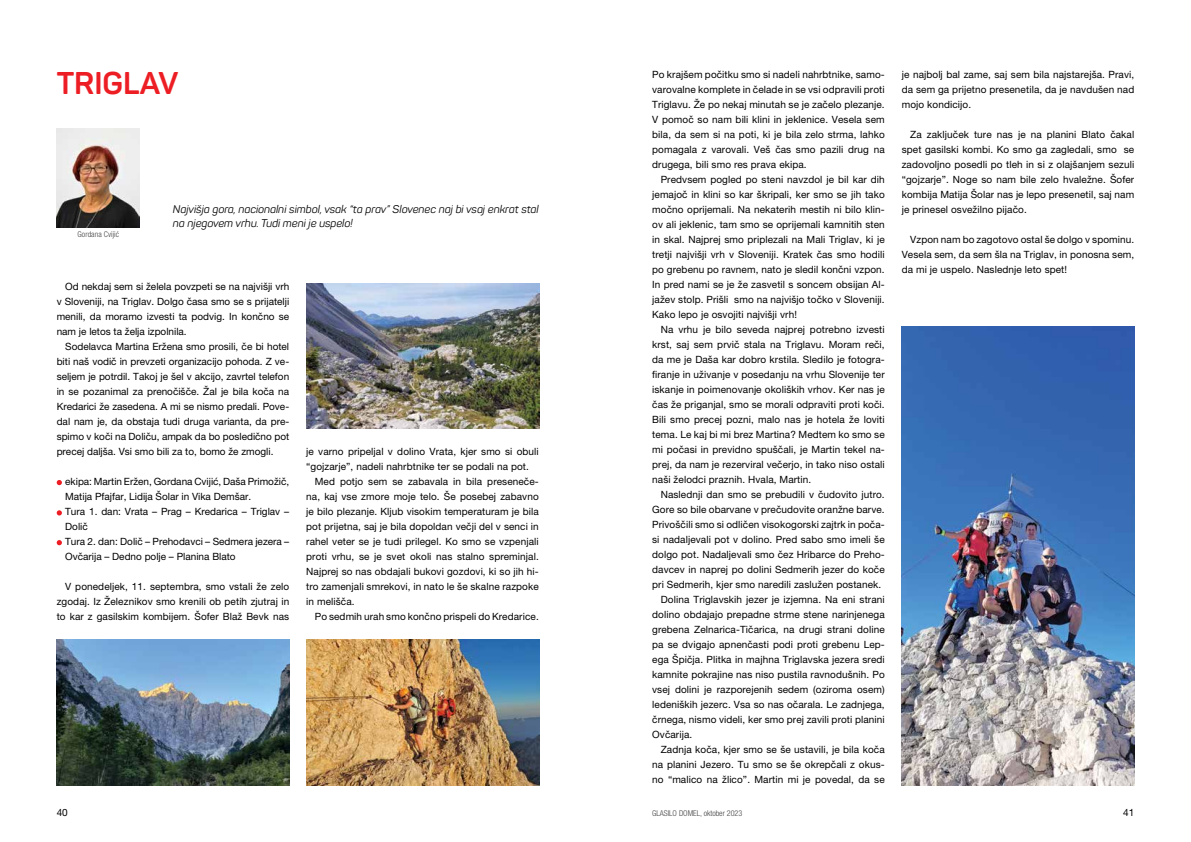
<style>
.page{position:relative;width:1191px;height:842px;background:#fff}
.page>*{position:absolute;margin:0;border:0;box-sizing:border-box;transform-origin:0 0}
.t1{font:700 31px "Panton";color:#ed1d24}
.t2{font:italic 11px/14px "Panton";color:#000}
.t3{font:10px/15px "Helvetica Neue LT Pro";letter-spacing:.01em;color:#000;text-align:justify}
.t4{font:300 condensed 8px "Helvetica Neue LT Pro";color:#414042}
</style>
<div class="page">
<img style="left:57px;top:128px;width:83px;height:99px">
<svg style="left:57px;top:480px;width:5px;height:5px"></svg>
<svg style="left:57px;top:510px;width:5px;height:5px"></svg>
<svg style="left:57px;top:540px;width:5px;height:5px"></svg>
<img style="left:57px;top:639px;width:232px;height:146px">
<img style="left:306px;top:283px;width:233px;height:146px">
<img style="left:306px;top:639px;width:233px;height:146px">
<img style="left:901px;top:326px;width:233px;height:459px">
<h1 class="t1" style="left:57px;top:64px;width:123px">TRIGLAV</h1>
<p class="t4" style="left:77px;top:230px;width:43px">Gordana Cvijić</p>
<p class="t2" style="left:173px;top:202px;width:367px">Najvišja gora, nacionalni simbol, vsak “ta prav” Slovenec naj bi vsaj enkrat stal na njegovem vrhu. Tudi meni je uspelo!</p>
<p class="t3" style="left:57px;top:279px;width:234px;text-indent:8px">Od nekdaj sem si želela povzpeti se na najvišji vrh v Sloveniji, na Triglav. Dolgo časa smo se s prijatelji menili, da moramo izvesti ta podvig. In končno se nam je letos ta želja izpolnila.</p>
<p class="t3" style="left:57px;top:339px;width:234px;text-indent:8px">Sodelavca Martina Eržena smo prosili, če bi hotel biti naš vodič in prevzeti organizacijo pohoda. Z ve&shy;seljem je potrdil. Takoj je šel v akcijo, zavrtel telefon in se pozanimal za prenočišče. Žal je bila koča na Kredarici že zasedena. A mi se nismo predali. Pove&shy;dal nam je, da obstaja tudi druga varianta, da pre&shy;spimo v koči na Doliču, ampak da bo posledično pot precej daljša. Vsi smo bili za to, bomo že zmogli.</p>
<p class="t3" style="left:65px;top:474px;width:225px;text-align:left">ekipa: Martin Eržen, Gordana Cvijić, Daša Primožič, Matija Pfajfar, Lidija Šolar in Vika Demšar.<br>Tura 1. dan: Vrata – Prag – Kredarica – Triglav – Dolič<br>Tura 2. dan: Dolič – Prehodavci – Sedmera jezera – Ovčarija – Dedno polje – Planina Blato</p>
<p class="t3" style="left:57px;top:579px;width:234px;text-indent:8px">V ponedeljek, 11. septembra, smo vstali že zelo zgodaj. Iz Železnikov smo krenili ob petih zjutraj in to kar z gasilskim kombijem. Šofer Blaž Bevk nas</p>
<p class="t3" style="left:306px;top:444px;width:234px">je varno pripeljal v dolino Vrata, kjer smo si obuli</p>
<p class="t3" style="left:306px;top:459px;width:224px">“gojzarje”, nadeli nahrbtnike ter se podali na pot.</p>
<p class="t3" style="left:315px;top:474px;width:225px">Med potjo sem se zabavala in bila preseneče-</p>
<p class="t3" style="left:306px;top:489px;width:234px">na, kaj vse zmore moje telo. Še posebej zabavno</p>
<p class="t3" style="left:306px;top:504px;width:234px">je bilo plezanje. Kljub visokim temperaturam je bila</p>
<p class="t3" style="left:306px;top:519px;width:234px">pot prijetna, saj je bila dopoldan večji del v senci in</p>
<p class="t3" style="left:306px;top:534px;width:234px">rahel veter se je tudi prilegel. Ko smo se vzpenjali</p>
<p class="t3" style="left:306px;top:549px;width:234px">proti vrhu, se je svet okoli nas stalno spreminjal.</p>
<p class="t3" style="left:306px;top:564px;width:234px">Najprej so nas obdajali bukovi gozdovi, ki so jih hi-</p>
<p class="t3" style="left:306px;top:579px;width:234px">tro zamenjali smrekovi, in nato le še skalne razpoke</p>
<p class="t3" style="left:306px;top:594px;width:50px">in melišča.</p>
<p class="t3" style="left:315px;top:609px;width:225px">Po sedmih urah smo končno prispeli do Kredarice.</p>
<p class="t3" style="left:652px;top:67px;width:234px">Po krajšem počitku smo si nadeli nahrbtnike, samo&shy;varovalne komplete in čelade in se vsi odpravili proti Triglavu. Že po nekaj minutah se je začelo plezanje.<br>V pomoč so nam bili klini in jeklenice. Vesela sem bila, da sem si na poti, ki je bila zelo strma, lahko pomagala z varovali. Veš čas smo pazili drug na drugega, bili smo res prava ekipa.</p>
<p class="t3" style="left:652px;top:172px;width:234px;text-indent:8px">Predvsem pogled po steni navzdol je bil kar dih jemajoč in klini so kar škripali, ker smo se jih tako močno oprijemali. Na nekaterih mestih ni bilo klin&shy;ov ali jeklenic, tam smo se oprijemali kamnitih sten in skal. Najprej smo priplezali na Mali Triglav, ki je tretji najvišji vrh v Sloveniji. Kratek čas smo hodili po grebenu po ravnem, nato je sledil končni vzpon.<br>In pred nami se je že zasvetil s soncem obsijan Al&shy;jažev stolp. Prišli smo na najvišjo točko v Sloveniji.<br>Kako lepo je osvojiti najvišji vrh!</p>
<p class="t3" style="left:652px;top:322px;width:234px;text-indent:8px">Na vrhu je bilo seveda najprej potrebno izvesti krst, saj sem prvič stala na Triglavu. Moram reči, da me je Daša kar dobro krstila. Sledilo je fotogra&shy;firanje in uživanje v posedanju na vrhu Slovenije ter iskanje in poimenovanje okoliških vrhov. Ker nas je čas že priganjal, smo se morali odpraviti proti koči.<br>Bili smo precej pozni, malo nas je hotela že loviti tema. Le kaj bi mi brez Martina? Medtem ko smo se mi počasi in previdno spuščali, je Martin tekel na&shy;prej, da nam je rezerviral večerjo, in tako niso ostali naši želodci praznih. Hvala, Martin.</p>
<p class="t3" style="left:660px;top:487px;width:225px">Naslednji dan smo se prebudili v čudovito jutro.</p>
<p class="t3" style="left:652px;top:502px;width:234px">Gore so bile obarvane v prečudovite oranžne barve.</p>
<p class="t3" style="left:652px;top:517px;width:234px">Privoščili smo si odličen visokogorski zajtrk in poča-</p>
<p class="t3" style="left:652px;top:532px;width:234px">si nadaljevali pot v dolino. Pred sabo smo imeli še</p>
<p class="t3" style="left:652px;top:547px;width:234px">dolgo pot. Nadaljevali smo čez Hribarce do Preho-</p>
<p class="t3" style="left:652px;top:562px;width:234px">davcev in naprej po dolini Sedmerih jezer do koče</p>
<p class="t3" style="left:652px;top:577px;width:231px">pri Sedmerih, kjer smo naredili zaslužen postanek.</p>
<p class="t3" style="left:660px;top:592px;width:225px">Dolina Triglavskih jezer je izjemna. Na eni strani</p>
<p class="t3" style="left:652px;top:607px;width:234px">dolino obdajajo prepadne strme stene narinjenega</p>
<p class="t3" style="left:652px;top:622px;width:234px">grebena Zelnarica-Tičarica, na drugi strani doline</p>
<p class="t3" style="left:652px;top:637px;width:234px">pa se dvigajo apnenčasti podi proti grebenu Lep-</p>
<p class="t3" style="left:652px;top:652px;width:234px">ega Špičja. Plitka in majhna Triglavska jezera sredi</p>
<p class="t3" style="left:652px;top:667px;width:234px">kamnite pokrajine nas niso pustila ravnodušnih. Po</p>
<p class="t3" style="left:652px;top:682px;width:234px">vsej dolini je razporejenih sedem (oziroma osem)</p>
<p class="t3" style="left:652px;top:697px;width:234px">ledeniških jezerc. Vsa so nas očarala. Le zadnjega,</p>
<p class="t3" style="left:652px;top:712px;width:234px">črnega, nismo videli, ker smo prej zavili proti planini</p>
<p class="t3" style="left:652px;top:727px;width:42px">Ovčarija.</p>
<p class="t3" style="left:660px;top:742px;width:225px">Zadnja koča, kjer smo se še ustavili, je bila koča</p>
<p class="t3" style="left:652px;top:757px;width:234px">na planini Jezero. Tu smo se še okrepčali z okus-</p>
<p class="t3" style="left:652px;top:772px;width:234px">no “malico na žlico”. Martin mi je povedal, da se</p>
<p class="t3" style="left:901px;top:67px;width:234px">je najbolj bal zame, saj sem bila najstarejša. Pravi, da sem ga prijetno presenetila, da je navdušen nad mojo kondicijo.</p>
<p class="t3" style="left:901px;top:127px;width:234px;text-indent:8px">Za zaključek ture nas je na planini Blato čakal spet gasilski kombi. Ko smo ga zagledali, smo se zadovoljno posedli po tleh in si z olajšanjem sezuli “gojzarje”. Noge so nam bile zelo hvaležne. Šofer kombija Matija Šolar nas je lepo presenetil, saj nam je prinesel osvežilno pijačo.</p>
<p class="t3" style="left:901px;top:232px;width:234px;text-indent:8px">Vzpon nam bo zagotovo ostal še dolgo v spominu.<br>Vesela sem, da sem šla na Triglav, in ponosna sem, da mi je uspelo. Naslednje leto spet!</p>
<p class="t3" style="left:57px;top:805px;width:13px">40</p>
<p class="t4" style="left:652px;top:809px;width:91px">GLASILO DOMEL, oktober 2023</p>
<p class="t3" style="left:1123px;top:805px;width:13px">41</p>
</div>
